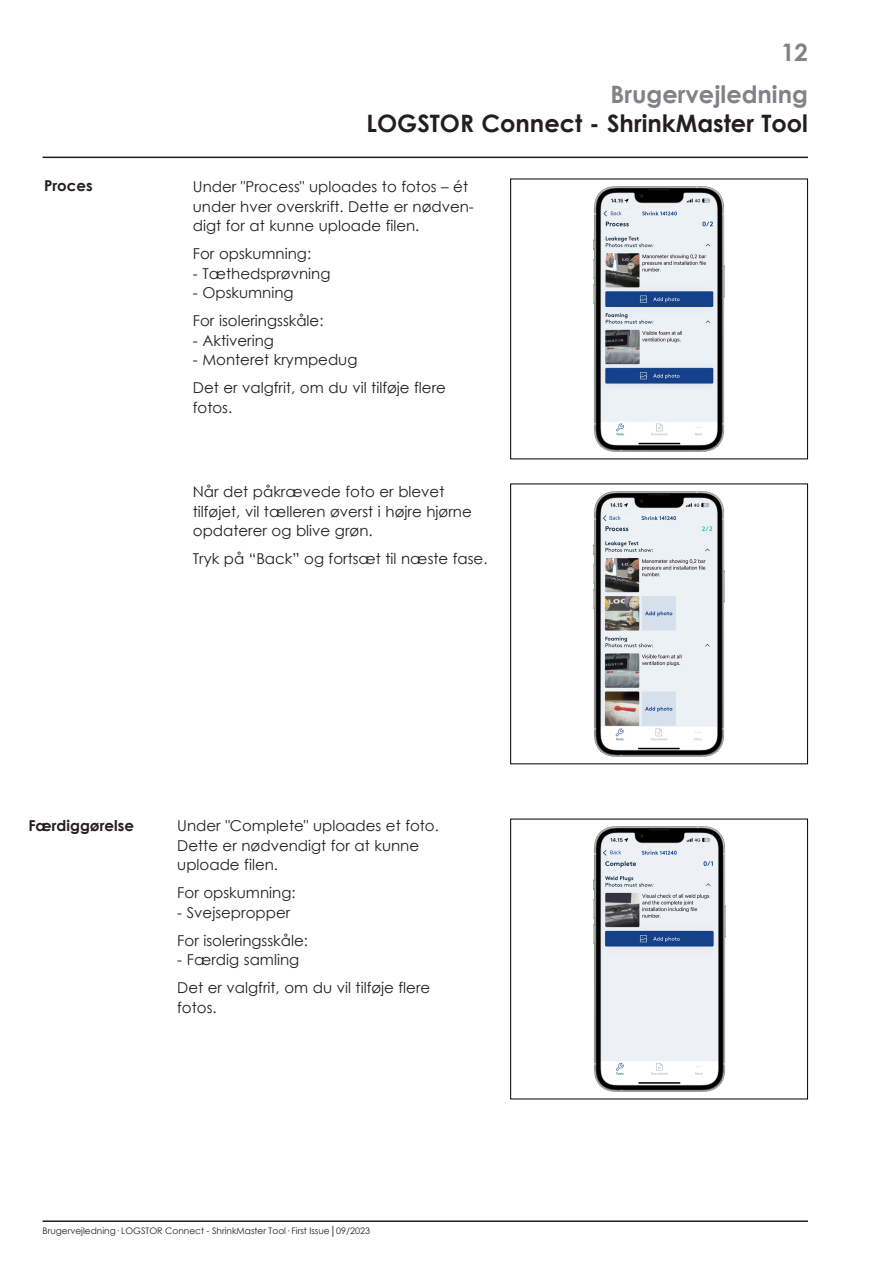
<style>
.page{position:relative;width:893px;height:1263px;background:#fff}
.page>*{position:absolute;margin:0;border:0;box-sizing:border-box;transform-origin:0 0}
.t1{font:700 24px "Century Gothic";color:#231f20}
.t2{font:700 24px/42.5px "Century Gothic";color:#808285;text-align:right}
.t3{font:15px/19.5px "Century Gothic";color:#231f20}
.t4{font:700 15px "Century Gothic";color:#231f20}
.t5{font:9px "Century Gothic";color:#231f20}
</style>
<div class="page">
<hr style="left:43px;top:1220px;width:765px;height:2px;background:#231f20">
<hr style="left:43px;top:157px;width:765px;height:1px;background:#231f20">
<img style="left:593px;top:826px;width:132px;height:266px">
<div style="left:510px;top:819px;width:298px;height:280px;border:1px solid #000"></div>
<img style="left:593px;top:491px;width:132px;height:265px">
<div style="left:510px;top:483px;width:298px;height:281px;border:1px solid #000"></div>
<img style="left:593px;top:186px;width:132px;height:266px">
<div style="left:510px;top:179px;width:298px;height:280px;border:1px solid #000"></div>
<p class="t4" style="left:44px;top:175px;width:50px">Proces</p>
<h1 class="t2" style="left:611px;top:30px;width:199px">12<br>Brugervejledning</h1>
<h1 class="t1" style="left:367px;top:105px;width:443px">LOGSTOR Connect - ShrinkMaster Tool</h1>
<p class="t3" style="left:193px;top:177px;width:283px">Under "Process" uploades to fotos – ét under hver overskrift. Dette er nødven&shy;digt for at kunne uploade filen.</p>
<p class="t3" style="left:193px;top:244px;width:120px">For opskumning:</p>
<p class="t3" style="left:193px;top:263px;width:139px">- Tæthedsprøvning</p>
<p class="t3" style="left:193px;top:278px;width:132px;line-height:28px">- Opskumning<br>For isoleringsskåle:</p>
<p class="t3" style="left:193px;top:330px;width:83px">- Aktivering</p>
<p class="t3" style="left:193px;top:345px;width:255px;line-height:28px">- Monteret krympedug<br>Det er valgfrit, om du vil tilføje flere</p>
<p class="t3" style="left:193px;top:397px;width:41px">fotos.</p>
<p class="t3" style="left:193px;top:482px;width:280px">Når det påkrævede foto er blevet tilføjet, vil tælleren øverst i højre hjørne opdaterer og blive grøn.</p>
<p class="t3" style="left:193px;top:549px;width:296px">Tryk på “Back” og fortsæt til næste fase.</p>
<p class="t4" style="left:28px;top:815px;width:107px">Færdiggørelse</p>
<p class="t3" style="left:177px;top:816px;width:263px">Under "Complete" uploades et foto.<br>Dette er nødvendigt for at kunne uploade filen.</p>
<p class="t3" style="left:177px;top:883px;width:120px">For opskumning:</p>
<p class="t3" style="left:177px;top:898px;width:132px;line-height:28px">- Svejsepropper<br>For isoleringsskåle:</p>
<p class="t3" style="left:177px;top:946px;width:255px;line-height:28px">- Færdig samling<br>Det er valgfrit, om du vil tilføje flere</p>
<p class="t3" style="left:177px;top:997px;width:41px">fotos.</p>
<p class="t5" style="left:43px;top:1224px;width:329px">Brugervejledning· LOGSTOR Connect - ShrinkMaster Tool· First Issue│09/2023</p>
</div>
